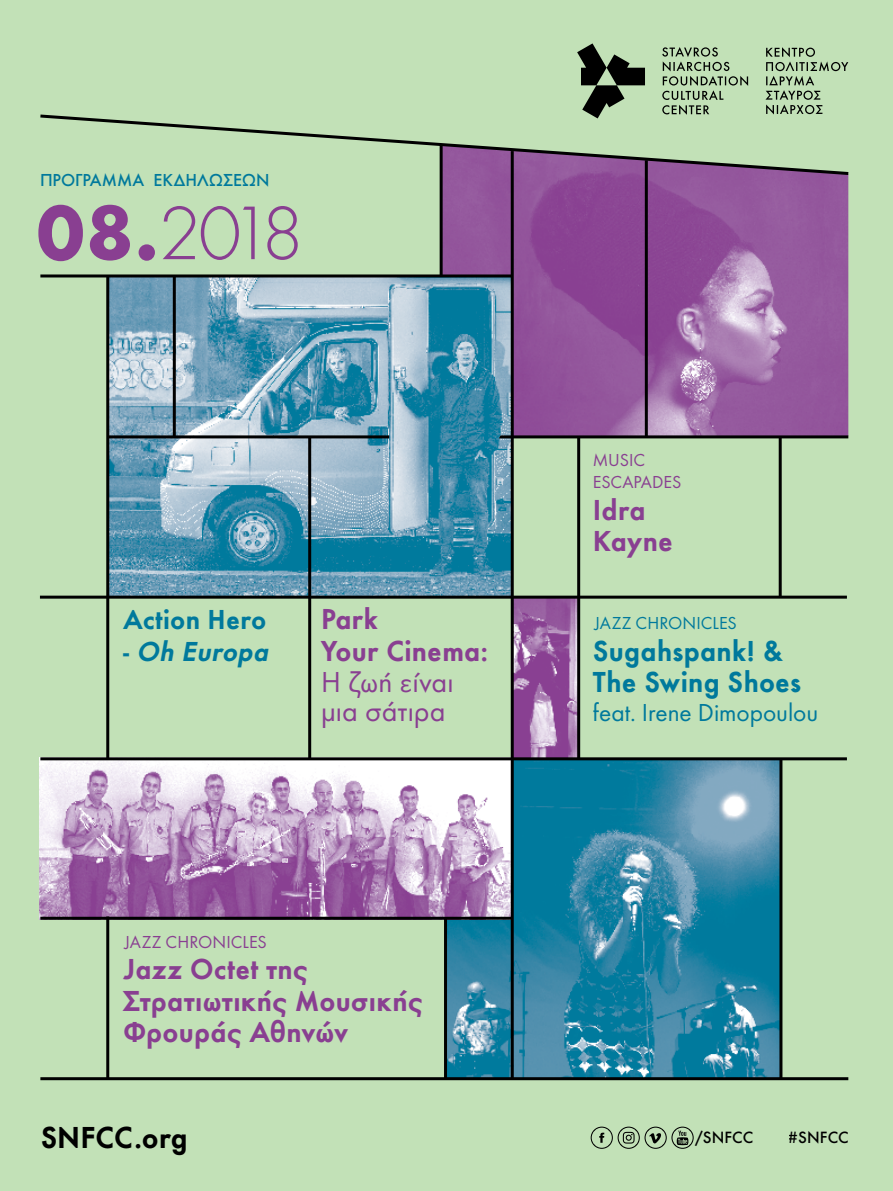
<style>
.page{position:relative;width:893px;height:1191px;background:#c2e1b7}
.page>*{position:absolute;margin:0;border:0;box-sizing:border-box;transform-origin:0 0}
.t1{font:100 78.6px "Futura";color:#893f91}
.t2{font:600 31.5px "Futura";color:#000}
.t3{font:600 30px/31.5px "Futura";color:#893f91}
.t4{font:600 30px/31.5px "Futura";letter-spacing:.005em;color:#00799c}
.t5{font:30px/28.5px "Futura";color:#893f91}
.t6{font:600 28.5px "Futura";color:#00799c}
.t7{font:italic 600 28.5px "Futura";letter-spacing:.005em;color:#00799c}
.t8{font:25.5px "Futura";color:#00799c}
.t9{font:18px/21.6px "Futura";color:#893f91}
.t10{font:500 18px "Futura";letter-spacing:.005em;color:#00799c}
.t11{font:18px "Futura";letter-spacing:.005em;color:#00799c}
.t12{font:500 15px "Futura";letter-spacing:.01em;color:#000}
.s1{font-weight:700}
.s2{font-style:normal}
</style>
<div class="page">
<svg style="left:577px;top:43px;width:271px;height:71px"></svg>
<svg style="left:591px;top:1126px;width:103px;height:22px"></svg>
<img style="left:443px;top:175px;width:405px;height:260px">
<img style="left:447px;top:760px;width:332px;height:317px">
<img style="left:40px;top:760px;width:471px;height:156px">
<hr style="left:40px;top:916px;width:473px;height:3px;background:#000">
<img style="left:109px;top:277px;width:402px;height:318px">
<hr style="left:779px;top:759px;width:3px;height:319px;background:#000">
<hr style="left:444px;top:918px;width:3px;height:160px;background:#000">
<hr style="left:440px;top:144px;width:3px;height:131px;background:#000">
<hr style="left:173px;top:275px;width:3px;height:162px;background:#000">
<hr style="left:40px;top:274px;width:472px;height:3px;background:#000">
<svg style="left:40px;top:114px;width:808px;height:61px"></svg>
<hr style="left:308px;top:437px;width:3px;height:322px;background:#000">
<hr style="left:779px;top:437px;width:3px;height:160px;background:#000">
<hr style="left:40px;top:1077px;width:808px;height:3px;background:#000">
<hr style="left:106px;top:916px;width:3px;height:162px;background:#000">
<hr style="left:106px;top:277px;width:3px;height:482px;background:#000">
<hr style="left:645px;top:160px;width:3px;height:277px;background:#000">
<img style="left:514px;top:598px;width:63px;height:159px">
<hr style="left:511px;top:151px;width:3px;height:928px;background:#000">
<hr style="left:577px;top:436px;width:3px;height:323px;background:#000">
<hr style="left:108px;top:435px;width:281px;height:3px;background:#000">
<svg style="left:499px;top:435px;width:349px;height:3px"></svg>
<hr style="left:40px;top:595px;width:807px;height:3px;background:#000">
<hr style="left:40px;top:757px;width:807px;height:3px;background:#000">
<p class="t10" style="left:40px;top:169px;width:231px">ΠΡΟΓΡΑΜΜΑ ΕΚΔΗΛΩΣΕΩΝ</p>
<h1 class="t1" style="left:36px;top:189px;width:271px"><span class="s1">08.</span>2018</h1>
<p class="t6" style="left:123px;top:603px;width:145px">Action Hero</p>
<p class="t7" style="left:123px;top:634px;width:147px"><span class="s2">-</span> Oh Europa</p>
<p class="t3" style="left:321px;top:603px;width:169px">Park<br>Your Cinema:</p>
<p class="t5" style="left:321px;top:668px;width:134px">Η ζωή είναι μια σάτιρα</p>
<p class="t9" style="left:124px;top:931px;width:144px">JAZZ CHRONICLES</p>
<p class="t3" style="left:123px;top:953px;width:301px">Jazz Octet της<br>Στρατιωτικής Μουσικής<br>Φρουράς Αθηνών</p>
<p class="t9" style="left:593px;top:450px;width:90px">MUSIC<br>ESCAPADES</p>
<p class="t3" style="left:593px;top:493px;width:82px">Idra<br>Kayne</p>
<p class="t11" style="left:594px;top:613px;width:144px">JAZZ CHRONICLES</p>
<p class="t4" style="left:593px;top:634px;width:210px">Sugahspank! &amp;<br>The Swing Shoes</p>
<p class="t8" style="left:593px;top:698px;width:227px">feat. Irene Dimopoulou</p>
<p class="t2" style="left:40px;top:1119px;width:149px">SNFCC.org</p>
<p class="t12" style="left:695px;top:1127px;width:60px">/SNFCC</p>
<p class="t12" style="left:789px;top:1127px;width:62px">#SNFCC</p>
</div>
